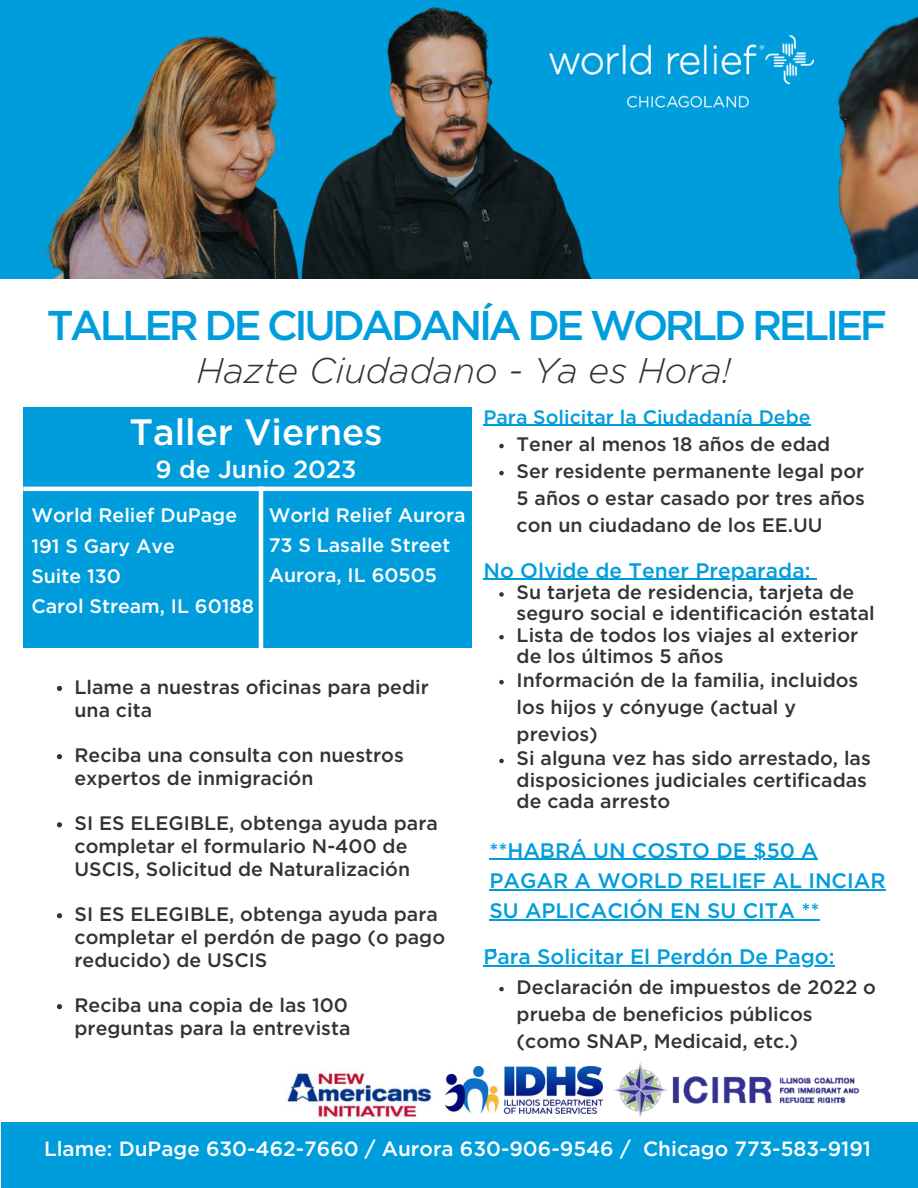
<style>
.page{position:relative;width:918px;height:1188px;background:#fff}
.page>*{position:absolute;margin:0;border:0;box-sizing:border-box;transform-origin:0 0}
.t1{font:500 41.55px "Gotham";letter-spacing:-.08em;color:#009ddc}
.t2{font:500 36.75px "Gotham";color:#fff}
.t3{font:italic 300 35.7px "Gotham";color:#333}
.t4{font:500 24.75px "Gotham";color:#fff}
.t5{font:500 21px/30.3px "Gotham";color:#009ddc}
.t6{font:500 20.55px "Gotham";color:#fff}
.t7{font:500 19.5px/22.8px "Gotham";color:#333}
.t8{font:500 19.5px/30.3px "Gotham";color:#fff}
.t9{font:500 19.5px "Gotham";color:#009ddc}
</style>
<div class="page">
<div style="left:1px;top:1122px;width:917px;height:66px;background:#009ddc"></div>
<svg style="left:57px;top:686px;width:5px;height:5px"></svg>
<svg style="left:57px;top:754px;width:5px;height:5px"></svg>
<svg style="left:57px;top:822px;width:5px;height:5px"></svg>
<svg style="left:57px;top:913px;width:5px;height:5px"></svg>
<svg style="left:57px;top:1004px;width:5px;height:5px"></svg>
<img style="left:0;top:0;width:918px;height:279px">
<img style="left:549px;top:35px;width:265px;height:76px">
<div style="left:23px;top:408px;width:449px;height:240px;background:#009ddc"></div>
<img style="left:287px;top:1072px;width:145px;height:46px">
<img style="left:614px;top:1062px;width:246px;height:55px">
<img style="left:445px;top:1067px;width:158px;height:47px">
<svg style="left:499px;top:444px;width:5px;height:4px"></svg>
<svg style="left:499px;top:471px;width:5px;height:4px"></svg>
<hr style="left:484px;top:425px;width:327px;height:1px;background:#009ddc">
<svg style="left:499px;top:592px;width:5px;height:5px"></svg>
<svg style="left:499px;top:635px;width:5px;height:4px"></svg>
<svg style="left:499px;top:680px;width:5px;height:4px"></svg>
<svg style="left:499px;top:759px;width:5px;height:4px"></svg>
<hr style="left:484px;top:579px;width:327px;height:1px;background:#009ddc">
<svg style="left:499px;top:987px;width:5px;height:4px"></svg>
<hr style="left:484px;top:965px;width:351px;height:2px;background:#009ddc">
<hr style="left:489px;top:859px;width:329px;height:1px;background:#009ddc">
<hr style="left:489px;top:889px;width:397px;height:1px;background:#009ddc">
<hr style="left:489px;top:920px;width:330px;height:1px;background:#009ddc">
<hr style="left:23px;top:487px;width:472px;height:4px;background:#fff">
<hr style="left:259px;top:487px;width:4px;height:193px;background:#fff">
<h1 class="t1" style="left:47px;top:298px;width:842px">TALLER DE CIUDADANÍA DE WORLD RELIEF</h1>
<h3 class="t3" style="left:197px;top:348px;width:536px">Hazte Ciudadano - Ya es Hora!</h3>
<h2 class="t2" style="left:129px;top:408px;width:255px">Taller Viernes</h2>
<p class="t4" style="left:156px;top:453px;width:202px">9 de Junio 2023</p>
<p class="t8" style="left:31px;top:500px;width:224px">World Relief DuPage<br>191 S Gary Ave<br>Suite 130<br>Carol Stream, IL 60188</p>
<p class="t8" style="left:269px;top:499px;width:198px">World Relief Aurora<br>73 S Lasalle Street<br>Aurora, IL 60505</p>
<p class="t7" style="left:75px;top:676px;width:356px">Llame a nuestras oficinas para pedir una cita</p>
<p class="t7" style="left:75px;top:744px;width:331px">Reciba una consulta con nuestros expertos de inmigración</p>
<p class="t7" style="left:75px;top:812px;width:365px">SI ES ELEGIBLE, obtenga ayuda para completar el formulario N-400 de<br>USCIS, Solicitud de Naturalización</p>
<p class="t7" style="left:75px;top:903px;width:372px">SI ES ELEGIBLE, obtenga ayuda para completar el perdón de pago (o pago reducido) de USCIS</p>
<p class="t7" style="left:75px;top:994px;width:277px">Reciba una copia de las 100 preguntas para la entrevista</p>
<p class="t9" style="left:484px;top:404px;width:329px">Para Solicitar la Ciudadanía Debe</p>
<p class="t7" style="left:517px;top:430px;width:350px;line-height:27px">Tener al menos 18 años de edad<br>Ser residente permanente legal por<br>5 años o estar casado por tres años con un ciudadano de los EE.UU</p>
<p class="t5" style="left:484px;top:555px;width:329px">No Olvide de Tener Preparada:</p>
<p class="t7" style="left:517px;top:581px;width:360px;line-height:21.3px">Su tarjeta de residencia, tarjeta de seguro social e identificación estatal Lista de todos los viajes al exterior de los últimos 5 años</p>
<p class="t7" style="left:517px;top:666px;width:343px;line-height:27px">Información de la familia, incluidos los hijos y cónyuge (actual y previos)</p>
<p class="t7" style="left:517px;top:748px;width:356px;line-height:21.3px">Si alguna vez has sido arrestado, las disposiciones judiciales certificadas de cada arresto</p>
<p class="t5" style="left:489px;top:835px;width:398px">**HABRÁ UN COSTO DE $50 A<br>PAGAR A WORLD RELIEF AL INCIAR<br>SU APLICACIÓN EN SU CITA **</p>
<p class="t5" style="left:484px;top:942px;width:353px">Para Solicitar El Perdón De Pago:</p>
<p class="t7" style="left:517px;top:973px;width:361px;line-height:27px">Declaración de impuestos de 2022 o prueba de beneficios públicos (como SNAP, Medicaid, etc.)</p>
<p class="t6" style="left:44px;top:1135px;width:829px">Llame: DuPage 630-462-7660 / Aurora 630-906-9546 / Chicago 773-583-9191</p>
</div>
